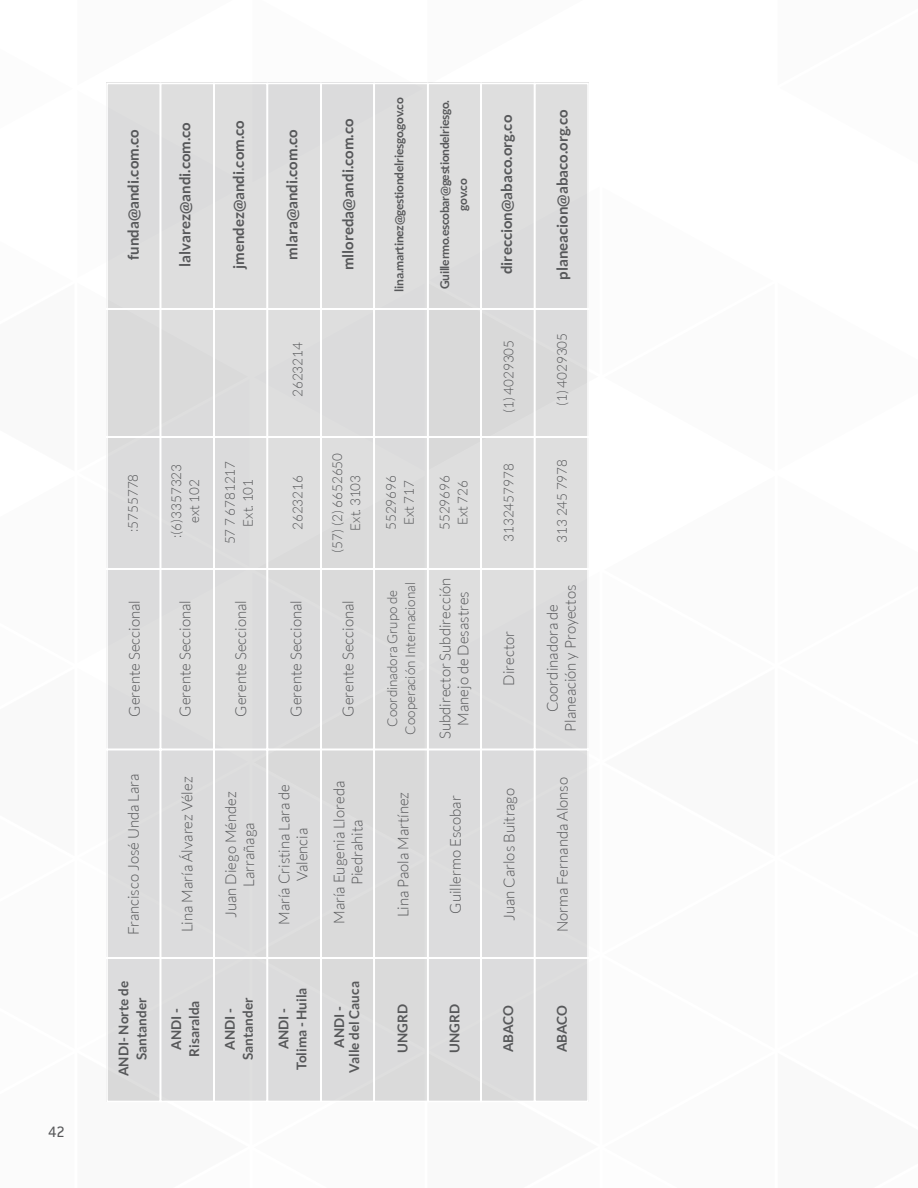
<style>
.page{position:relative;width:918px;height:1188px;background:#fff}
.page>*{position:absolute;margin:0;border:0;box-sizing:border-box;transform-origin:0 0}
.t1{font:16.5px "Conduit ITC Std";color:#57585a}
.t2{font:300 15px/18px "Lato";color:#57585a;text-align:center}
.t3{font:700 15px "Lato";color:#57585a}
.t4{font:300 13.5px/18px "Lato";color:#57585a;text-align:center}
.t5{font:700 13.5px/18px "Lato";color:#57585a;text-align:center}
.t6{font:700 12px/18px "Lato";letter-spacing:-.025em;color:#57585a;text-align:center}
</style>
<div class="page">
<div style="left:106px;top:82px;width:483px;height:1020px;background:#dbdbdc"></div>
<p class="t1" style="left:48px;top:1122px;width:18px">42</p>
<p class="t3" style="left:125px;top:260px;width:132px;rotate:-90deg">funda@andi.com.co</p>
<p class="t3" style="left:177px;top:267px;width:147px;rotate:-90deg">lalvarez@andi.com.co</p>
<p class="t3" style="left:230px;top:269px;width:150px;rotate:-90deg">jmendez@andi.com.co</p>
<p class="t3" style="left:283px;top:260px;width:132px;rotate:-90deg">mlara@andi.com.co</p>
<p class="t3" style="left:339px;top:270px;width:153px;rotate:-90deg">mlloreda@andi.com.co</p>
<p class="t6" style="left:390px;top:292px;width:196px;rotate:-90deg">lina.martinez@gestiondelriesgo.gov.co</p>
<p class="t6" style="left:436px;top:289px;width:191px;rotate:-90deg">Guillermo.escobar@gestiondelriesgo. gov.co</p>
<p class="t3" style="left:498px;top:274px;width:161px;rotate:-90deg">direccion@abaco.org.co</p>
<p class="t3" style="left:554px;top:280px;width:172px;rotate:-90deg">planeacion@abaco.org.co</p>
<p class="t4" style="left:124px;top:532px;width:60px;rotate:-90deg">:5755778</p>
<p class="t4" style="left:167px;top:538px;width:75px;rotate:-90deg">:(6)3357323 ext 102</p>
<p class="t4" style="left:221px;top:544px;width:85px;rotate:-90deg">57 7 6781217<br>Ext. 101</p>
<p class="t4" style="left:289px;top:397px;width:56px;rotate:-90deg">2623214</p>
<p class="t4" style="left:500px;top:413px;width:75px;rotate:-90deg">(1) 4029305</p>
<p class="t4" style="left:553px;top:406px;width:75px;rotate:-90deg">(1) 4029305</p>
<p class="t4" style="left:289px;top:530px;width:56px;rotate:-90deg">2623216</p>
<p class="t4" style="left:328px;top:553px;width:101px;rotate:-90deg">(57) (2) 6652650<br>Ext. 3103</p>
<p class="t4" style="left:382px;top:530px;width:56px;rotate:-90deg">5529696<br>Ext 717</p>
<p class="t4" style="left:436px;top:530px;width:56px;rotate:-90deg">5529696<br>Ext 726</p>
<p class="t4" style="left:500px;top:542px;width:80px;rotate:-90deg">3132457978</p>
<p class="t4" style="left:553px;top:543px;width:85px;rotate:-90deg">313 245 7978</p>
<p class="t2" style="left:126px;top:717px;width:118px;rotate:-90deg">Gerente Seccional</p>
<p class="t2" style="left:176px;top:717px;width:118px;rotate:-90deg">Gerente Seccional</p>
<p class="t2" style="left:232px;top:717px;width:118px;rotate:-90deg">Gerente Seccional</p>
<p class="t2" style="left:287px;top:717px;width:118px;rotate:-90deg">Gerente Seccional</p>
<p class="t2" style="left:339px;top:717px;width:118px;rotate:-90deg">Gerente Seccional</p>
<p class="t4" style="left:384px;top:735px;width:154px;rotate:-90deg">Coordinadora Grupo de<br>Cooperación Internacional</p>
<p class="t2" style="left:436px;top:739px;width:163px;rotate:-90deg">Subdirector Subdirección<br>Manejo de Desastres</p>
<p class="t2" style="left:500px;top:686px;width:56px;rotate:-90deg">Director</p>
<p class="t2" style="left:543px;top:732px;width:148px;rotate:-90deg">Coordinadora de<br>Planeación y Proyectos</p>
<p class="t2" style="left:125px;top:935px;width:163px;rotate:-90deg">Francisco José Unda Lara</p>
<p class="t2" style="left:178px;top:932px;width:157px;rotate:-90deg">Lina María Álvarez Vélez</p>
<p class="t2" style="left:222px;top:918px;width:128px;rotate:-90deg">Juan Diego Méndez<br>Larrañaga</p>
<p class="t5" style="left:115px;top:1076px;width:96px;rotate:-90deg">ANDI- Norte de<br>Santander</p>
<p class="t5" style="left:167px;top:1057px;width:58px;rotate:-90deg">ANDI -<br>Risaralda</p>
<p class="t5" style="left:221px;top:1060px;width:64px;rotate:-90deg">ANDI -<br>Santander</p>
<p class="t2" style="left:275px;top:925px;width:142px;rotate:-90deg">María Cristina Lara de<br>Valencia</p>
<p class="t2" style="left:330px;top:924px;width:145px;rotate:-90deg">María Eugenia Lloreda<br>Piedrahita</p>
<p class="t2" style="left:394px;top:917px;width:127px;rotate:-90deg">Lina Paola Martínez</p>
<p class="t2" style="left:446px;top:914px;width:120px;rotate:-90deg">Guillermo Escobar</p>
<p class="t2" style="left:500px;top:921px;width:135px;rotate:-90deg">Juan Carlos Buitrago</p>
<p class="t2" style="left:554px;top:932px;width:157px;rotate:-90deg">Norma Fernanda Alonso</p>
<p class="t5" style="left:274px;top:1070px;width:84px;rotate:-90deg">ANDI -<br>Tolima - Huila</p>
<p class="t5" style="left:332px;top:1073px;width:93px;line-height:15px;rotate:-90deg">ANDI -<br>Valle del Cauca</p>
<p class="t5" style="left:393px;top:1053px;width:50px;rotate:-90deg">UNGRD</p>
<p class="t5" style="left:445px;top:1053px;width:50px;rotate:-90deg">UNGRD</p>
<p class="t5" style="left:499px;top:1052px;width:49px;rotate:-90deg">ABACO</p>
<p class="t5" style="left:553px;top:1052px;width:49px;rotate:-90deg">ABACO</p>
</div>
